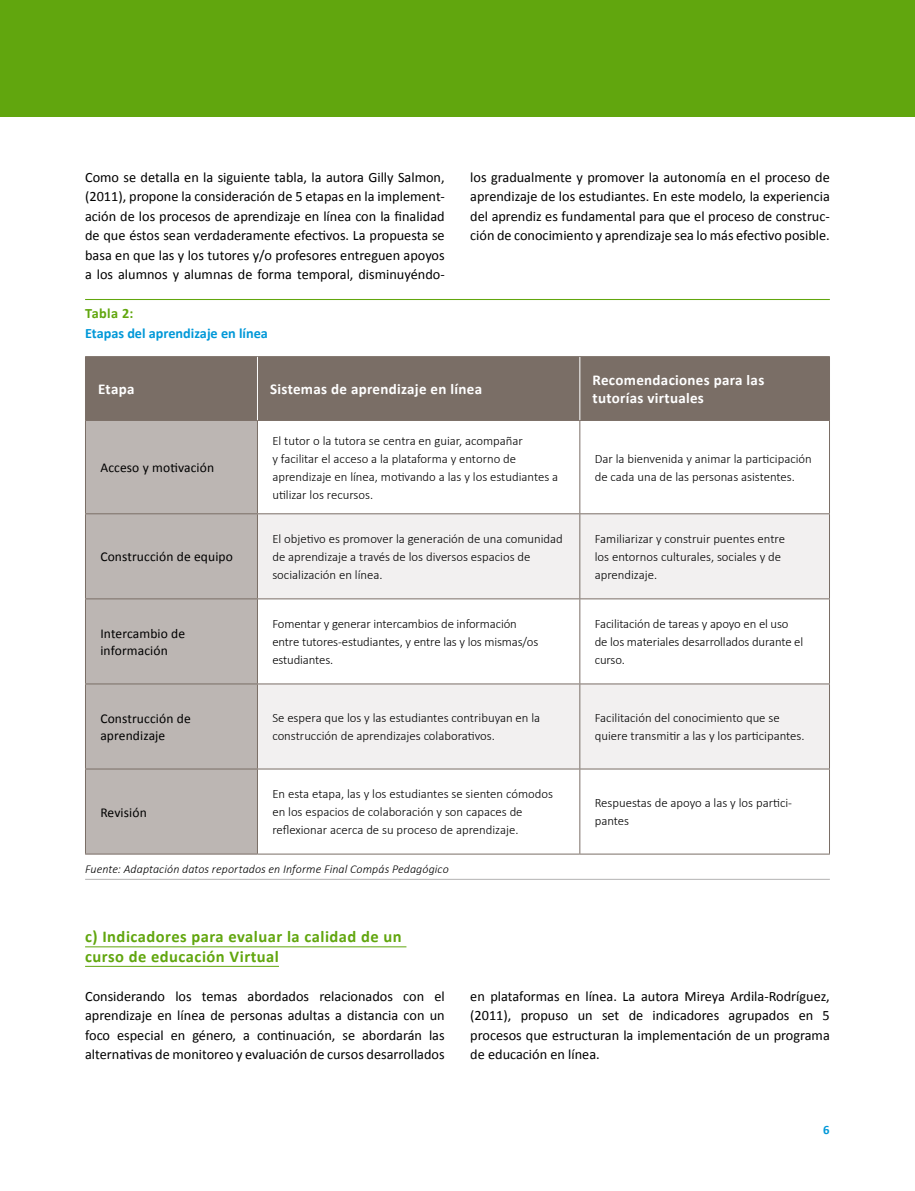
<style>
.page{position:relative;width:915px;height:1191px;background:#fff}
.page>*{position:absolute;margin:0;border:0;box-sizing:border-box;transform-origin:0 0}
.t1{font:700 16.5px/19.5px "Calibri";letter-spacing:.03em;color:#61a60e}
.t2{font:700 15px/18px "Calibri";letter-spacing:.02em;color:#fff}
.t3{font:14.25px/19.5px "Calibri";color:#000;text-align:justify}
.t4{font:700 14.25px "Calibri";color:#0098d8}
.t5{font:700 14.25px "Calibri";letter-spacing:.025em;color:#61a60e}
.t6{font:13.5px/16.5px "Calibri";letter-spacing:.01em;color:#000}
.t7{font:300 12.75px/18px "Calibri";color:#000}
.t8{font:700 12.75px "Calibri";color:#0098d8}
.t9{font:italic 300 12px "Calibri";letter-spacing:.01em;color:#000}
</style>
<div class="page">
<div style="left:0;top:0;width:914px;height:116px;background:#61a60e"></div>
<hr style="left:85px;top:299px;width:744px;height:1px;background:#61a60e">
<hr style="left:85px;top:879px;width:744px;height:1px;background:#b3b2b2">
<div style="left:86px;top:357px;width:742px;height:63px;background:#7a6e66"></div>
<div style="left:86px;top:421px;width:171px;height:432px;background:#bcb6b3"></div>
<svg style="left:258px;top:514px;width:570px;height:254px;fill:#f2f0f0"></svg>
<hr style="left:85px;top:356px;width:172px;height:1px;background:#7a6e66">
<hr style="left:85px;top:357px;width:1px;height:63px;background:#7a6e66">
<hr style="left:257px;top:356px;width:322px;height:1px;background:#7a6e66">
<hr style="left:579px;top:356px;width:250px;height:1px;background:#7a6e66">
<hr style="left:828px;top:357px;width:1px;height:63px;background:#7a6e66">
<hr style="left:85px;top:420px;width:172px;height:1px;background:#7a6e66">
<hr style="left:85px;top:421px;width:1px;height:92px;background:#7a6e66">
<hr style="left:257px;top:420px;width:322px;height:1px;background:#7a6e66">
<hr style="left:257px;top:421px;width:1px;height:92px;background:#7a6e66">
<hr style="left:579px;top:420px;width:250px;height:1px;background:#7a6e66">
<hr style="left:579px;top:421px;width:1px;height:92px;background:#7a6e66">
<hr style="left:828px;top:421px;width:1px;height:92px;background:#7a6e66">
<hr style="left:85px;top:513px;width:172px;height:1px;background:#7a6e66">
<hr style="left:85px;top:514px;width:1px;height:84px;background:#7a6e66">
<hr style="left:257px;top:513px;width:322px;height:1px;background:#7a6e66">
<hr style="left:257px;top:514px;width:1px;height:84px;background:#7a6e66">
<hr style="left:579px;top:513px;width:250px;height:1px;background:#7a6e66">
<hr style="left:579px;top:514px;width:1px;height:84px;background:#7a6e66">
<hr style="left:828px;top:514px;width:1px;height:84px;background:#7a6e66">
<hr style="left:85px;top:598px;width:172px;height:1px;background:#7a6e66">
<hr style="left:85px;top:599px;width:1px;height:84px;background:#7a6e66">
<hr style="left:257px;top:598px;width:322px;height:1px;background:#7a6e66">
<hr style="left:257px;top:599px;width:1px;height:84px;background:#7a6e66">
<hr style="left:579px;top:598px;width:250px;height:1px;background:#7a6e66">
<hr style="left:579px;top:599px;width:1px;height:84px;background:#7a6e66">
<hr style="left:828px;top:599px;width:1px;height:84px;background:#7a6e66">
<hr style="left:85px;top:683px;width:172px;height:1px;background:#7a6e66">
<hr style="left:85px;top:684px;width:1px;height:84px;background:#7a6e66">
<hr style="left:257px;top:683px;width:322px;height:1px;background:#7a6e66">
<hr style="left:257px;top:684px;width:1px;height:84px;background:#7a6e66">
<hr style="left:579px;top:683px;width:250px;height:1px;background:#7a6e66">
<hr style="left:579px;top:684px;width:1px;height:84px;background:#7a6e66">
<hr style="left:828px;top:684px;width:1px;height:84px;background:#7a6e66">
<hr style="left:85px;top:768px;width:172px;height:1px;background:#7a6e66">
<hr style="left:85px;top:769px;width:1px;height:84px;background:#7a6e66">
<hr style="left:257px;top:768px;width:322px;height:1px;background:#7a6e66">
<hr style="left:257px;top:769px;width:1px;height:84px;background:#7a6e66">
<hr style="left:579px;top:768px;width:250px;height:1px;background:#7a6e66">
<hr style="left:579px;top:769px;width:1px;height:84px;background:#7a6e66">
<hr style="left:828px;top:769px;width:1px;height:84px;background:#7a6e66">
<hr style="left:85px;top:853px;width:172px;height:1px;background:#7a6e66">
<hr style="left:257px;top:853px;width:322px;height:1px;background:#7a6e66">
<hr style="left:579px;top:853px;width:250px;height:1px;background:#7a6e66">
<hr style="left:257px;top:357px;width:1px;height:63px;background:#fff">
<hr style="left:579px;top:357px;width:1px;height:63px;background:#fff">
<hr style="left:85px;top:946px;width:321px;height:1px;background:#61a60e">
<hr style="left:85px;top:966px;width:194px;height:1px;background:#61a60e">
<p class="t3" style="left:85px;top:167px;width:361px">Como se detalla en la siguiente tabla, la autora Gilly Salmon, (2011), propone la consideración de 5 etapas en la implement&shy;ación de los procesos de aprendizaje en línea con la finalidad de que éstos sean verdaderamente efectivos. La propuesta se basa en que las y los tutores y/o profesores entreguen apoyos a los alumnos y alumnas de forma temporal, disminuyéndo-</p>
<p class="t5" style="left:85px;top:304px;width:50px">Tabla 2:</p>
<p class="t4" style="left:85px;top:324px;width:184px">Etapas del aprendizaje en línea</p>
<p class="t3" style="left:470px;top:167px;width:361px">los gradualmente y promover la autonomía en el proceso de aprendizaje de los estudiantes. En este modelo, la experiencia del aprendiz es fundamental para que el proceso de construc&shy;ción de conocimiento y aprendizaje sea lo más efectivo posible.</p>
<p class="t2" style="left:98px;top:380px;width:38px">Etapa</p>
<p class="t2" style="left:270px;top:380px;width:213px">Sistemas de aprendizaje en línea</p>
<p class="t2" style="left:592px;top:371px;width:173px">Recomendaciones para las tutorías virtuales</p>
<p class="t6" style="left:100px;top:459px;width:115px">Acceso y motivación</p>
<p class="t6" style="left:100px;top:549px;width:134px">Construcción de equipo</p>
<p class="t7" style="left:272px;top:431px;width:287px">El tutor o la tutora se centra en guiar, acompañar<br>y facilitar el acceso a la plataforma y entorno de aprendizaje en línea, motivando a las y los estudiantes a utilizar los recursos.</p>
<p class="t7" style="left:594px;top:449px;width:218px">Dar la bienvenida y animar la participación de cada una de las personas asistentes.</p>
<p class="t7" style="left:272px;top:530px;width:292px">El objetivo es promover la generación de una comunidad de aprendizaje a través de los diversos espacios de socialización en línea.</p>
<p class="t7" style="left:594px;top:530px;width:192px">Familiarizar y construir puentes entre los entornos culturales, sociales y de aprendizaje.</p>
<p class="t6" style="left:100px;top:625px;width:86px">Intercambio de información</p>
<p class="t7" style="left:272px;top:615px;width:267px">Fomentar y generar intercambios de información entre tutores-estudiantes, y entre las y los mismas/os estudiantes.</p>
<p class="t7" style="left:594px;top:615px;width:210px">Facilitación de tareas y apoyo en el uso de los materiales desarrollados durante el curso.</p>
<p class="t6" style="left:100px;top:710px;width:92px">Construcción de aprendizaje</p>
<p class="t7" style="left:272px;top:709px;width:269px">Se espera que los y las estudiantes contribuyan en la construcción de aprendizajes colaborativos.</p>
<p class="t7" style="left:594px;top:709px;width:211px">Facilitación del conocimiento que se quiere transmitir a las y los participantes.</p>
<p class="t6" style="left:100px;top:804px;width:48px">Revisión</p>
<p class="t7" style="left:272px;top:785px;width:282px">En esta etapa, las y los estudiantes se sienten cómodos en los espacios de colaboración y son capaces de reflexionar acerca de su proceso de aprendizaje.</p>
<p class="t7" style="left:594px;top:794px;width:199px">Respuestas de apoyo a las y los partici&shy;pantes</p>
<p class="t9" style="left:85px;top:862px;width:365px">Fuente: Adaptación datos reportados en Informe Final Compás Pedagógico</p>
<p class="t1" style="left:85px;top:927px;width:318px">c) Indicadores para evaluar la calidad de un curso de educación Virtual</p>
<p class="t3" style="left:85px;top:986px;width:361px">Considerando los temas abordados relacionados con el aprendizaje en línea de personas adultas a distancia con un foco especial en género, a continuación, se abordarán las alternativas de monitoreo y evaluación de cursos desarrollados</p>
<p class="t3" style="left:470px;top:986px;width:361px">en plataformas en línea. La autora Mireya Ardila-Rodríguez, (2011), propuso un set de indicadores agrupados en 5 procesos que estructuran la implementación de un programa de educación en línea.</p>
<p class="t8" style="left:822px;top:1121px;width:8px">6</p>
</div>
